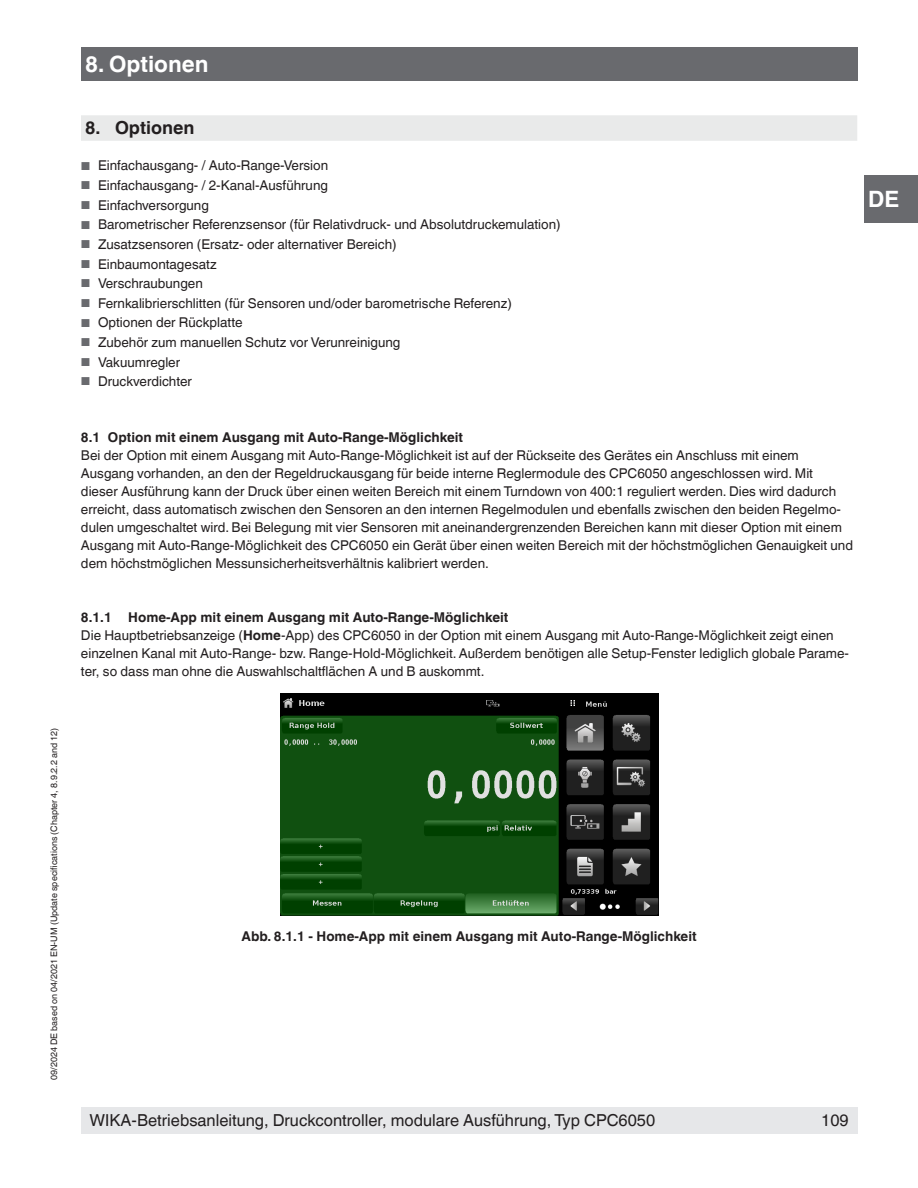
<style>
.page{position:relative;width:918px;height:1188px;background:#fff}
.page>*{position:absolute;margin:0;border:0;box-sizing:border-box;transform-origin:0 0}
.t1{font:700 22.5px "Helvetica World";color:#fff}
.t2{font:700 18px "Helvetica World";color:#231f20}
.t3{font:16.5px "Helvetica World";color:#231f20}
.t4{font:13.5px/18px "Helvetica World";color:#231f20}
.t5{font:700 13.5px "Helvetica World";color:#231f20}
.t6{font:9px "Helvetica World";color:#231f20}
.s1{font-size:11.55px;color:#696a6e}
.s2{font-weight:700}
</style>
<div class="page">
<div style="left:81px;top:47px;width:776px;height:34px;background:#696a6e"></div>
<div style="left:864px;top:176px;width:54px;height:47px;background:#696a6e"></div>
<div style="left:81px;top:1107px;width:776px;height:27px;background:#e6e7e9"></div>
<div style="left:81px;top:115px;width:776px;height:26px;background:#e9eaea"></div>
<img style="left:280px;top:694px;width:378px;height:221px">
<p class="t6" style="left:49px;top:1080px;width:354px;rotate:-90deg">09/2024 DE based on 04/2021 EN-UM (Update specifications (Chapter 4, 8.9.2.2 and 12)</p>
<h1 class="t1" style="left:85px;top:51px;width:125px">8. Optionen</h1>
<h2 class="t2" style="left:85px;top:118px;width:111px">8. Optionen</h2>
<p class="t4" style="left:81px;top:157px;width:249px"><span class="s1">■</span> Einfachausgang- / Auto-Range-Version</p>
<p class="t4" style="left:81px;top:176px;width:249px"><span class="s1">■</span> Einfachausgang- / 2-Kanal-Ausführung</p>
<p class="t4" style="left:81px;top:196px;width:129px"><span class="s1">■</span> Einfachversorgung</p>
<p class="t4" style="left:81px;top:216px;width:481px"><span class="s1">■</span> Barometrischer Referenzsensor (für Relativdruck- und Absolutdruckemulation)</p>
<p class="t4" style="left:81px;top:235px;width:317px"><span class="s1">■</span> Zusatzsensoren (Ersatz- oder alternativer Bereich)</p>
<p class="t4" style="left:81px;top:255px;width:137px"><span class="s1">■</span> Einbaumontagesatz</p>
<p class="t4" style="left:81px;top:274px;width:123px"><span class="s1">■</span> Verschraubungen</p>
<p class="t4" style="left:81px;top:294px;width:432px"><span class="s1">■</span> Fernkalibrierschlitten (für Sensoren und/oder barometrische Referenz)</p>
<p class="t4" style="left:81px;top:314px;width:163px"><span class="s1">■</span> Optionen der Rückplatte</p>
<p class="t4" style="left:81px;top:333px;width:321px"><span class="s1">■</span> Zubehör zum manuellen Schutz vor Verunreinigung</p>
<p class="t4" style="left:81px;top:353px;width:101px"><span class="s1">■</span> Vakuumregler</p>
<p class="t4" style="left:81px;top:373px;width:113px"><span class="s1">■</span> Druckverdichter</p>
<h1 class="t1" style="left:868px;top:186px;width:33px">DE</h1>
<p class="t5" style="left:81px;top:429px;width:384px">8.1 Option mit einem Ausgang mit Auto-Range-Möglichkeit</p>
<p class="t4" style="left:81px;top:446px;width:774px">Bei der Option mit einem Ausgang mit Auto-Range-Möglichkeit ist auf der Rückseite des Gerätes ein Anschluss mit einem Ausgang vorhanden, an den der Regeldruckausgang für beide interne Reglermodule des CPC6050 angeschlossen wird. Mit dieser Ausführung kann der Druck über einen weiten Bereich mit einem Turndown von 400:1 reguliert werden. Dies wird dadurch erreicht, dass automatisch zwischen den Sensoren an den internen Regelmodulen und ebenfalls zwischen den beiden Regelmo&shy;dulen umgeschaltet wird. Bei Belegung mit vier Sensoren mit aneinandergrenzenden Bereichen kann mit dieser Option mit einem Ausgang mit Auto-Range-Möglichkeit des CPC6050 ein Gerät über einen weiten Bereich mit der höchstmöglichen Genauigkeit und dem höchstmöglichen Messunsicherheitsverhältnis kalibriert werden.</p>
<p class="t4" style="left:81px;top:608px;width:770px"><span class="s2">8.1.1 Home-App mit einem Ausgang mit Auto-Range-Möglichkeit<br></span>Die Hauptbetriebsanzeige (<span class="s2">Home</span>-App) des CPC6050 in der Option mit einem Ausgang mit Auto-Range-Möglichkeit zeigt einen einzelnen Kanal mit Auto-Range- bzw. Range-Hold-Möglichkeit. Außerdem benötigen alle Setup-Fenster lediglich globale Parame&shy;ter, so dass man ohne die Auswahlschaltflächen A und B auskommt.</p>
<p class="t5" style="left:242px;top:929px;width:457px">Abb. 8.1.1 - Home-App mit einem Ausgang mit Auto-Range-Möglichkeit</p>
<p class="t3" style="left:90px;top:1111px;width:567px">WIKA-Betriebsanleitung, Druckcontroller, modulare Ausführung, Typ CPC6050</p>
<p class="t3" style="left:821px;top:1111px;width:29px">109</p>
</div>
